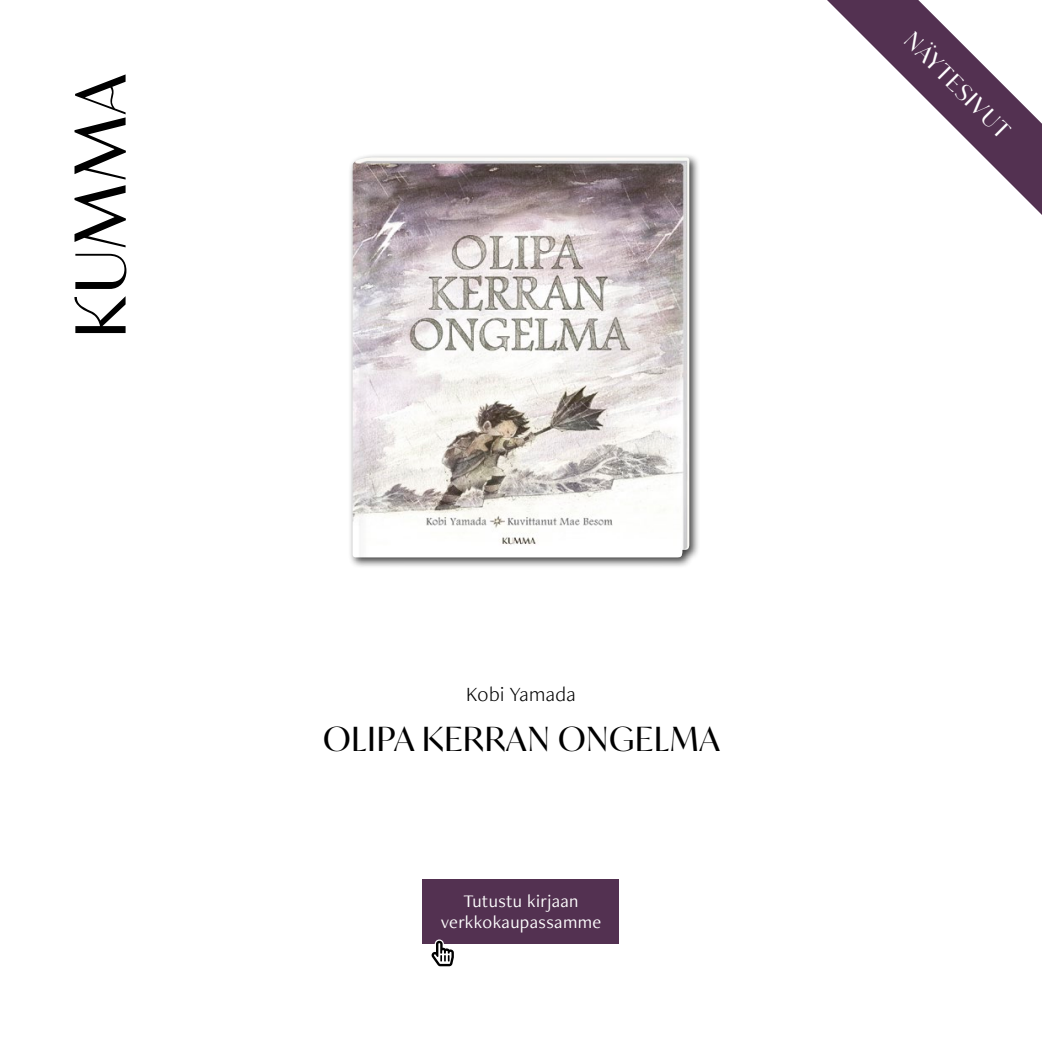
<style>
.page{position:relative;width:1042px;height:1042px;background:#fff}
.page>*{position:absolute;margin:0;border:0;box-sizing:border-box;transform-origin:0 0}
.teoksen_nimi{font:33.25px "Ivy Mode";letter-spacing:.03em;color:#000}
.t1{font:22.75px "Ivy Mode";color:#fff}
.tekijä_t{font:300 21px "Freight Neo Pro";letter-spacing:.02em;color:#000}
.t2{font:18.38px/21px "Freight Neo Pro";letter-spacing:.02em;color:#fff;text-align:center}
</style>
<div class="page">
<svg style="left:827px;top:0;width:215px;height:215px"></svg>
<svg style="left:75px;top:254px;width:51px;height:35px"></svg>
<svg style="left:74px;top:296px;width:52px;height:37px"></svg>
<svg style="left:74px;top:74px;width:52px;height:173px"></svg>
<div style="left:349px;top:153px;width:351px;height:416px;background:#000;opacity:.75"></div>
<img style="left:352px;top:157px;width:337px;height:400px">
<div style="left:422px;top:879px;width:197px;height:64px;background:#533151"></div>
<svg style="left:428px;top:939px;width:29px;height:28px"></svg>
<p class="t1" style="left:919px;top:26px;width:139px;rotate:45deg">NÄYTESIVUT</p>
<p class="tekijä_t" style="left:466px;top:680px;width:111px">Kobi Yamada</p>
<p class="teoksen_nimi" style="left:323px;top:716px;width:398px">OLIPA KERRAN ONGELMA</p>
<p class="t2" style="left:441px;top:889px;width:162px">Tutustu kirjaan verkkokaupassamme</p>
</div>
